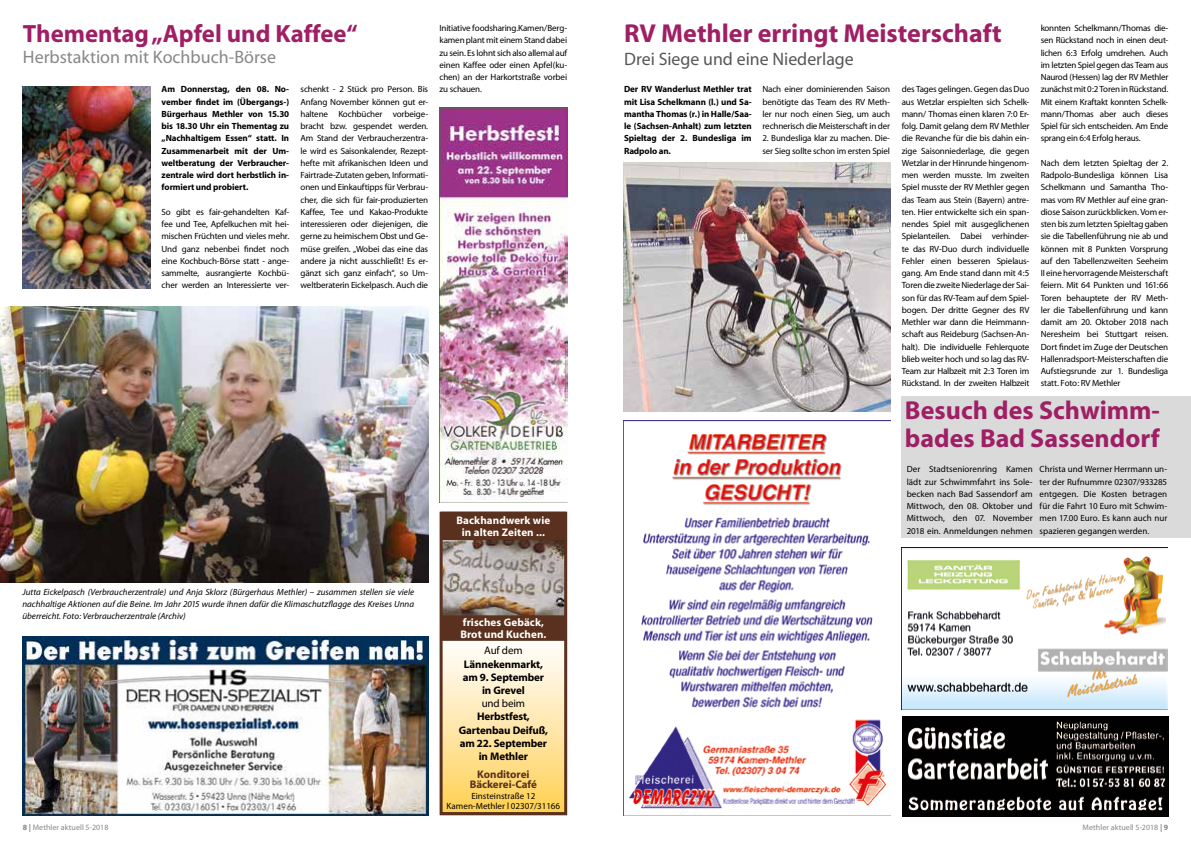
<style>
.page{position:relative;width:1191px;height:842px;background:#fff}
.page>*{position:absolute;margin:0;border:0;box-sizing:border-box;transform-origin:0 0}
.t1{font:700 26px/28px "Myriad";color:#9f1f65}
.t2{font:700 25px "Myriad";color:#9f1f65}
.t3{font:18px "Myriad";color:#878787}
.t4{font:18px "Myriad";color:#575756}
.t5{font:700 11px/13.2px "Myriad Pro";letter-spacing:-.01em;color:#000;text-align:center}
.t6{font:700 11px/12px "Myriad Pro";letter-spacing:.01em;color:#fff}
.t7{font:700 11px/10px "Myriad Pro";color:#59311e;text-align:center}
.t8{font:11px "Myriad Pro";letter-spacing:-.01em;color:#000}
.t9{font:9px/12.2px "Myriad";letter-spacing:-.015em;color:#000;text-align:justify}
.t10{font:700 9px/12.2px "Myriad";letter-spacing:-.01em;color:#000;text-align:justify}
.t11{font:italic 9px/12.2px "Myriad";color:#000;text-align:justify}
.t12{font:9px/10px "Myriad Pro";color:#000;text-align:center}
.t13{font:8px "Myriad";letter-spacing:.005em;color:#878787}
.s1{font-family:"Helvetica Neue";font-weight:500;font-stretch:condensed}
.s2{font-weight:700}
</style>
<div class="page">
<img style="left:0;top:307px;width:428px;height:275px">
<img style="left:23px;top:636px;width:405px;height:179px">
<img style="left:624px;top:421px;width:266px;height:388px">
<img style="left:23px;top:86px;width:127px;height:202px">
<img style="left:623px;top:162px;width:267px;height:249px">
<img style="left:440px;top:108px;width:127px;height:394px">
<div style="left:441px;top:636px;width:125px;height:179px;background:linear-gradient(to bottom,#fff,#ffd052)"></div>
<img style="left:443px;top:540px;width:120px;height:75px">
<div style="left:439px;top:512px;width:128px;height:303px;border:3px solid #59311e"></div>
<div style="left:442px;top:617px;width:122px;height:22px;background:#59311e"></div>
<div style="left:441px;top:615px;width:125px;height:26px;border:3px solid #59311e"></div>
<div style="left:442px;top:513px;width:122px;height:26px;background:#59311e"></div>
<div style="left:441px;top:512px;width:125px;height:28px;border:3px solid #59311e"></div>
<img style="left:901px;top:548px;width:266px;height:161px">
<img style="left:902px;top:717px;width:266px;height:99px">
<div style="left:901px;top:396px;width:290px;height:142px;background:#dadada"></div>
<h2 class="t2" style="left:23px;top:20px;width:336px">Thementag „Apfel und Kaffee“</h2>
<h3 class="t3" style="left:23px;top:48px;width:255px">Herbstaktion mit Kochbuch-Börse</h3>
<p class="t10" style="left:162px;top:84px;width:129px">Am Donnerstag, den 08. No&shy;vember findet im (Übergangs-)<br>Bürgerhaus Methler von 15.30 bis 18.30 Uhr ein Thementag zu „Nachhaltigem Essen“ statt. In Zusammenarbeit mit der Um&shy;weltberatung der Verbraucher&shy;zentrale wird dort herbstlich in&shy;formiert und probiert.</p>
<p class="t9" style="left:162px;top:206px;width:129px">So gibt es fair-gehandelten Kaf&shy;fee und Tee, Apfelkuchen mit hei&shy;mischen Früchten und vieles mehr.<br>Und ganz nebenbei findet noch eine Kochbuch-Börse statt - ange&shy;sammelte, ausrangierte Kochbü&shy;cher werden an Interessierte ver-</p>
<p class="t9" style="left:300px;top:84px;width:129px">schenkt - 2 Stück pro Person. Bis Anfang November können gut er&shy;haltene Kochbücher vorbeige&shy;bracht bzw. gespendet werden.<br>Am Stand der Verbraucherzentra&shy;le wird es Saisonkalender, Rezept&shy;hefte mit afrikanischen Ideen und Fairtrade-Zutaten geben, Informati&shy;onen und Einkauftipps für Verbrau&shy;cher, die sich für fair-produzierten Kaffee, Tee und Kakao-Produkte interessieren oder diejenigen, die gerne zu heimischem Obst und Ge&shy;müse greifen. „Wobei das eine das andere ja nicht ausschließt! Es er&shy;gänzt sich ganz einfach“, so Um&shy;weltberaterin Eickelpasch. Auch die</p>
<p class="t9" style="left:439px;top:22px;width:129px">Initiative foodsharing.Kamen/Berg&shy;kamen plant mit einem Stand dabei zu sein. Es lohnt sich also allemal auf einen Kaffee oder einen Apfel(ku&shy;chen) an der Harkortstraße vorbei zu schauen.</p>
<p class="t11" style="left:22px;top:586px;width:393px">Jutta Eickelpasch (Verbraucherzentrale) und Anja Sklorz (Bürgerhaus Methler) – zusammen stellen sie viele nachhaltige Aktionen auf die Beine. Im Jahr 2015 wurde ihnen dafür die Klimaschutzflagge des Kreises Unna überreicht. Foto: Verbraucherzentrale (Archiv)</p>
<p class="t6" style="left:456px;top:514px;width:95px;text-align:center">Backhandwerk wie in alten Zeiten ...</p>
<p class="t6" style="left:460px;top:616px;width:88px">frisches Gebäck,<br>Brot und Kuchen.</p>
<p class="t8" style="left:484px;top:644px;width:40px">Auf dem</p>
<p class="t5" style="left:463px;top:657px;width:83px">Lännekenmarkt, am 9. September in Grevel</p>
<p class="t8" style="left:482px;top:697px;width:45px">und beim</p>
<p class="t5" style="left:459px;top:710px;width:91px">Herbstfest,<br>Gartenbau Deifuß, am 22. September in Methler</p>
<p class="t7" style="left:470px;top:769px;width:69px">Konditorei<br>Bäckerei-Café</p>
<p class="t12" style="left:446px;top:791px;width:115px">Einsteinstraße 12<br>Kamen-Methler <span class="s1">|</span> 02307/31166</p>
<h1 class="t1" style="left:624px;top:20px;width:379px">RV Methler erringt Meisterschaft</h1>
<h3 class="t4" style="left:624px;top:50px;width:231px">Drei Siege und eine Niederlage</h3>
<p class="t10" style="left:624px;top:84px;width:129px">Der RV Wanderlust Methler trat mit Lisa Schelkmann (l.) und Sa&shy;mantha Thomas (r.) in Halle/Saa&shy;le (Sachsen-Anhalt) zum letzten Spieltag der 2. Bundesliga im Radpolo an.</p>
<p class="t9" style="left:762px;top:84px;width:129px">Nach einer dominierenden Saison benötigte das Team des RV Meth&shy;ler nur noch einen Sieg, um auch rechnerisch die Meisterschaft in der</p>
<p class="t9" style="left:901px;top:84px;width:129px">des Tages gelingen. Gegen das Duo aus Wetzlar erspielten sich Schelk&shy;mann/ Thomas einen klaren 7:0 Er&shy;folg. Damit gelang dem RV Methler die Revanche für die bis dahin ein&shy;zige Saisonniederlage, die gegen Wetzlar in der Hinrunde hingenom&shy;men werden musste. Im zweiten Spiel musste der RV Methler gegen das Team aus Stein (Bayern) antre&shy;ten. Hier entwickelte sich ein span&shy;nendes Spiel mit ausgeglichenen Spielanteilen. Dabei verhinder&shy;te das RV-Duo durch individuelle Fehler einen besseren Spielaus&shy;gang. Am Ende stand dann mit 4:5<br>Toren die zweite Niederlage der Sai&shy;son für das RV-Team auf dem Spiel&shy;bogen. Der dritte Gegner des RV Methler war dann die Heimmann&shy;schaft aus Reideburg (Sachsen-An&shy;halt). Die individuelle Fehlerquote blieb weiter hoch und so lag das RV-Team zur Halbzeit mit 2:3 Toren im Rückstand. In der zweiten Halbzeit</p>
<p class="t9" style="left:762px;top:133px;width:129px">2. Bundesliga klar zu machen. Die&shy;ser Sieg sollte schon im ersten Spiel</p>
<p class="t9" style="left:1040px;top:22px;width:129px">konnten Schelkmann/Thomas die&shy;sen Rückstand noch in einen deut&shy;lichen 6:3 Erfolg umdrehen. Auch im letzten Spiel gegen das Team aus Naurod (Hessen) lag der RV Methler zunächst mit 0:2 Toren in Rückstand.<br>Mit einem Kraftakt konnten Schelk&shy;mann/Thomas aber auch dieses Spiel für sich entscheiden. Am Ende sprang ein 6:4 Erfolg heraus.</p>
<p class="t9" style="left:1040px;top:157px;width:129px">Nach dem letzten Spieltag der 2.<br>Radpolo-Bundesliga können Lisa Schelkmann und Samantha Tho&shy;mas vom RV Methler auf eine gran&shy;diose Saison zurückblicken. Vom er&shy;sten bis zum letzten Spieltag gaben sie die Tabellenführung nie ab und können mit 8 Punkten Vorsprung auf den Tabellenzweiten Seeheim II eine hervorragende Meisterschaft feiern. Mit 64 Punkten und 161:66<br>Toren behauptete der RV Meth&shy;ler die Tabellenführung und kann damit am 20. Oktober 2018 nach Neresheim bei Stuttgart reisen.<br>Dort findet im Zuge der Deutschen Hallenradsport-Meisterschaften die Aufstiegsrunde zur 1. Bundesliga statt. Foto: RV Methler</p>
<h1 class="t1" style="left:905px;top:398px;width:256px">Besuch des Schwimm&shy;bades Bad Sassendorf</h1>
<p class="t9" style="left:906px;top:464px;width:128px">Der Stadtseniorenring Kamen lädt zur Schwimmfahrt ins Sole&shy;becken nach Bad Sassendorf am Mittwoch, den 08. Oktober und Mittwoch, den 07. November 2018 ein. Anmeldungen nehmen</p>
<p class="t9" style="left:1039px;top:464px;width:129px">Christa und Werner Herrmann un&shy;ter der Rufnummre 02307/933285 entgegen. Die Kosten betragen für die Fahrt 10 Euro mit Schwim&shy;men 17.00 Euro. Es kann auch nur spazieren gegangen werden.</p>
<p class="t13" style="left:23px;top:824px;width:87px"><span class="s2">8 |</span> Methler aktuell 5-2018</p>
<p class="t13" style="left:1082px;top:824px;width:87px">Methler aktuell 5-2018 <span class="s2">| 9</span></p>
</div>
